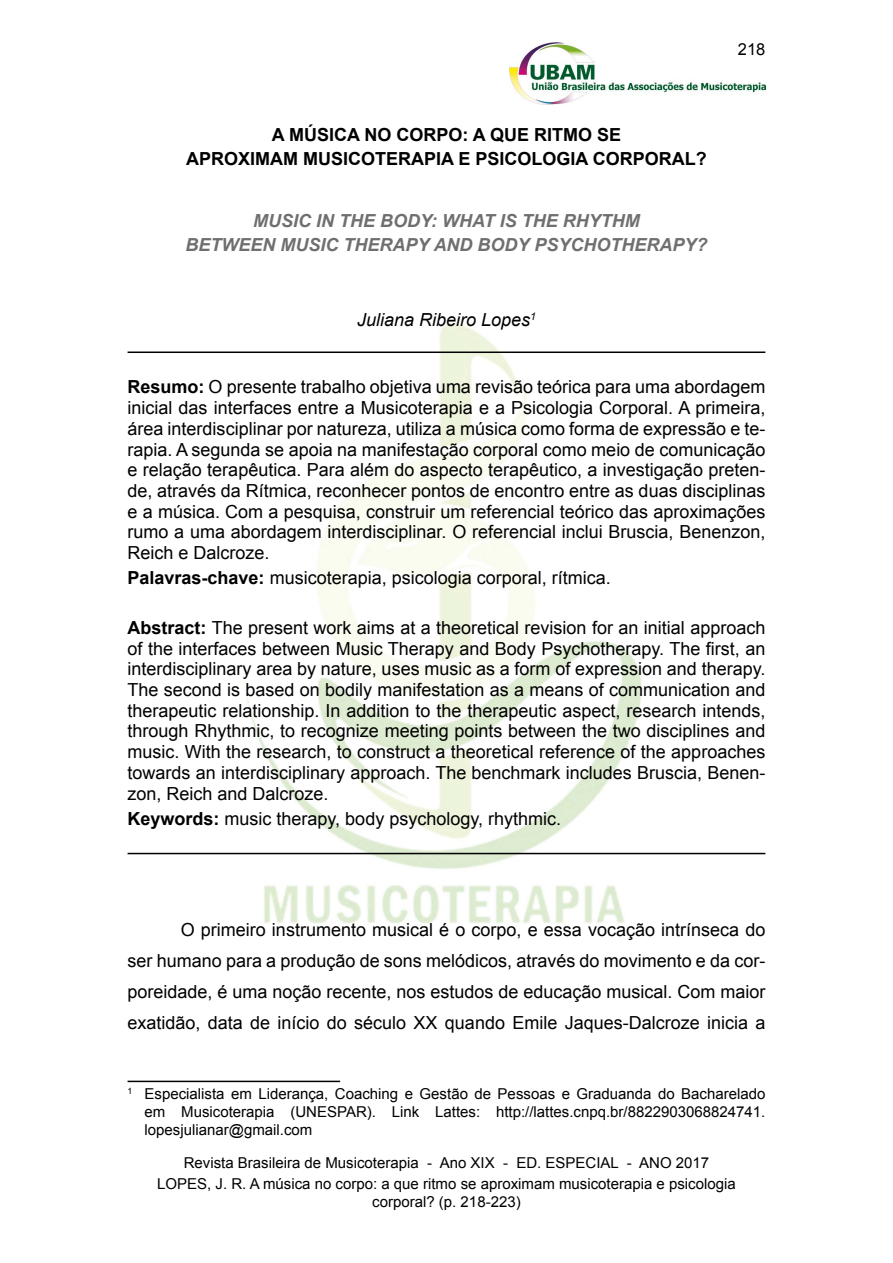
<style>
.page{position:relative;width:893px;height:1263px;background:#fff}
.page>*{position:absolute;margin:0;border:0;box-sizing:border-box;transform-origin:0 0}
.t1{font:18px/20.7px "Arial";color:#000;text-align:justify}
.t2{font:italic 700 18px/24px "Arial";color:#706f6f;text-align:center}
.t3{font:700 18px "Arial";color:#000}
.t4{font:italic 18px "Arial";color:#000}
.t5{font:16.5px "Arial";color:#000}
.t6{font:15px/18px "Arial";color:#000;text-align:justify}
.s1{font-weight:700}
</style>
<div class="page">
<img style="left:510px;top:43px;width:255px;height:61px">
<img style="left:237px;top:323px;width:419px;height:601px">
<hr style="left:128px;top:351px;width:637px;height:2px;background:#000">
<hr style="left:128px;top:853px;width:637px;height:1px;background:#000">
<hr style="left:128px;top:1081px;width:212px;height:1px;background:#000">
<p class="t3" style="left:272px;top:122px;width:57px">A MÚSICA</p>
<p class="t3" style="left:364px;top:122px;width:46px">NO CORPO</p>
<p class="t3" style="left:462px;top:122px;width:84px">: A QUE RITMO</p>
<p class="t3" style="left:597px;top:122px;width:13px">SE</p>
<p class="t3" style="left:186px;top:146px;width:14px">APROXIMAM</p>
<p class="t3" style="left:303px;top:146px;width:13px">MUSICOTERAPIA</p>
<p class="t3" style="left:458px;top:146px;width:29px">E PSICO</p>
<p class="t3" style="left:531px;top:146px;width:24px">LOGIA</p>
<p class="t3" style="left:593px;top:146px;width:15px">CORPORA</p>
<p class="t3" style="left:685px;top:146px;width:23px">L?</p>
<p class="t2" style="left:186px;top:209px;width:523px">MUSIC IN THE BODY: WHAT IS THE RHYTHM<br>BETWEEN MUSIC THERAPY AND BODY PSYCHOTHERAPY?</p>
<p class="t4" style="left:357px;top:308px;width:180px">Juliana Ribeiro Lopes<sup>1</sup></p>
<p class="t5" style="left:738px;top:38px;width:29px">218</p>
<p class="t1" style="left:128px;top:377px;width:639px"><span class="s1">RESUMO:</span> O presente trabalho objetiva uma revisão teórica para uma abordagem inicial das interfaces entre a Musicoterapia e a Psicologia Corporal. A primeira, área interdisciplinar por natureza, utiliza a música como forma de expressão e te&shy;rapia. A segunda se apoia na manifestação corporal como meio de comunicação e relação terapêutica. Para além do aspecto terapêutico, a investigação preten&shy;de, através da Rítmica, reconhecer pontos de encontro entre as duas disciplinas e a música. Com a pesquisa, construir um referencial teórico das aproximações rumo a uma abordagem interdisciplinar. O referencial inclui Bruscia, Benenzon, Reich e Dalcroze.</p>
<p class="t1" style="left:128px;top:567px;width:485px"><span class="s1">PALAVRAS-CHAVE:</span> musicoterapia, psicologia corporal, rítmica.</p>
<p class="t1" style="left:128px;top:617px;width:639px"><span class="s1">ABSTRACT:</span> The present work aims at a theoretical revision for an initial approach of the interfaces between Music Therapy and Body Psychotherapy. The first, an interdisciplinary area by nature, uses music as a form of expression and therapy.<br>The second is based on bodily manifestation as a means of communication and therapeutic relationship. In addition to the therapeutic aspect, research intends, through Rhythmic, to recognize meeting points between the two disciplines and music. With the research, to construct a theoretical reference of the approaches towards an interdisciplinary approach. The benchmark includes Bruscia, Benen&shy;zon, Reich and Dalcroze.</p>
<p class="t1" style="left:128px;top:808px;width:435px"><span class="s1">KEYWORDS:</span> music therapy, body psychology, rhythmic.</p>
<p class="t1" style="left:128px;top:914px;width:639px;line-height:31px;text-indent:53px">O primeiro instrumento musical é o corpo, e essa vocação intrínseca do ser humano para a produção de sons melódicos, através do movimento e da cor&shy;poreidade, é uma noção recente, nos estudos de educação musical. Com maior exatidão, data de início do século XX quando Emile Jaques-Dalcroze inicia a</p>
<p class="t6" style="left:145px;top:1085px;width:622px;text-indent:-17px"><sup>1</sup> Especialista em Liderança, Coaching e Gestão de Pessoas e Graduanda do Bacharelado em Musicoterapia (UNESPAR). Link Lattes: http://lattes.cnpq.br/8822903068824741. lopesjulianar@gmail.com</p>
<p class="t6" style="left:157px;top:1175px;width:580px;text-align:center">LOPES, J. R. A música no corpo: a que ritmo se aproximam musicoterapia e psicologia corporal? (p. 218-223)</p>
<p class="t6" style="left:184px;top:1153px;width:527px">Revista Brasileira de Musicoterapia - Ano XIX - ED. ESPECIAL - ANO 2017</p>
</div>
